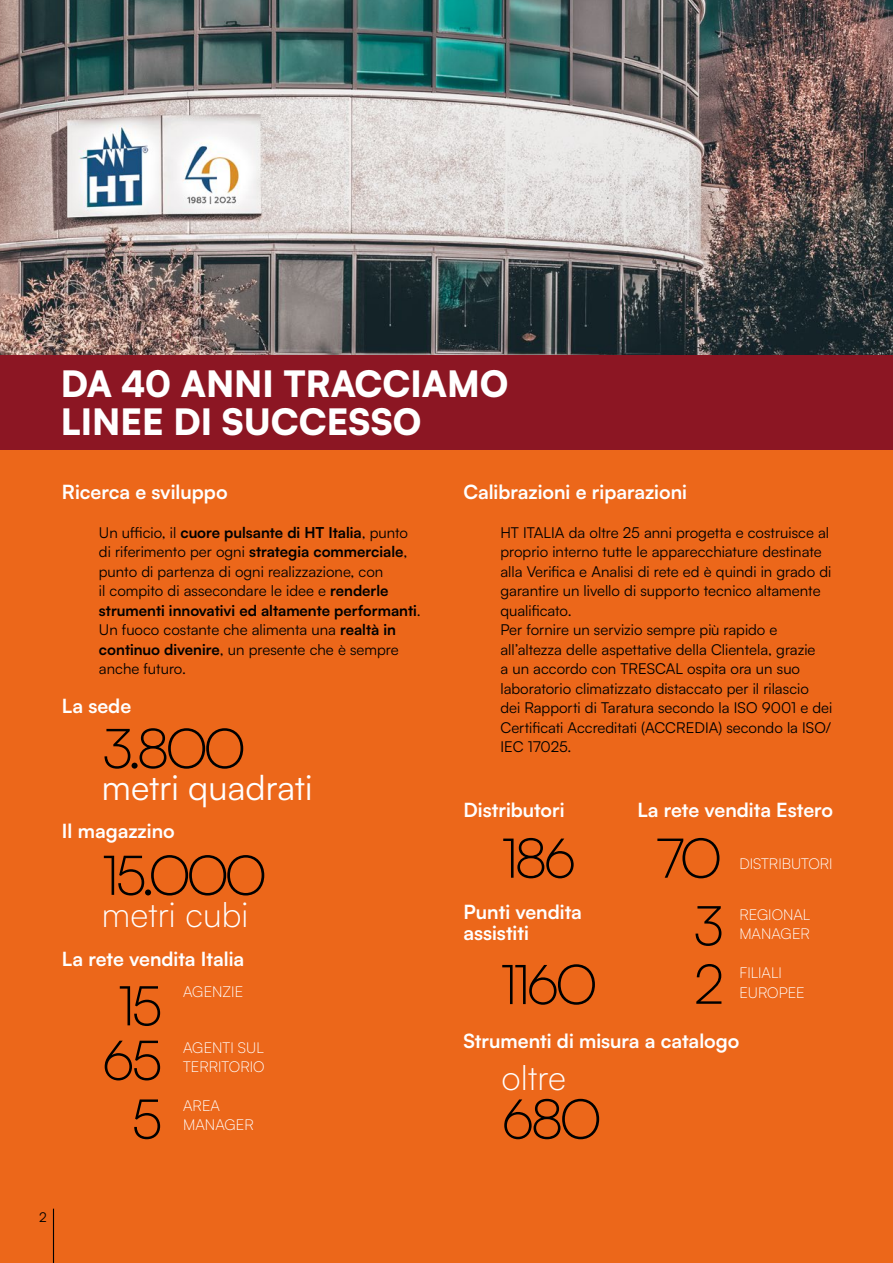
<style>
.page{position:relative;width:893px;height:1263px;background:#fff}
.page>*{position:absolute;margin:0;border:0;box-sizing:border-box;transform-origin:0 0}
.t1{font:300 55.2px/113.2px "Satoshi";letter-spacing:-.07em;color:#000}
.t2{font:900 36px/37.5px "Satoshi";color:#fff}
.t3{font:300 34.5px "Satoshi";color:#fff}
.t4{font:34.5px "Satoshi";color:#fff}
.t5{font:700 19.5px/21px "Satoshi";color:#fff}
.t6{font:15px/19.5px "Satoshi";color:#000}
.t7{font:300 15px/19.6px "Satoshi";color:#fff}
.t8{font:13.5px "Satoshi";color:#000}
.s1{font-weight:700}
</style>
<div class="page">
<div style="left:0;top:355px;width:893px;height:908px;background:#ec671a"></div>
<img style="left:0;top:0;width:893px;height:355px">
<div style="left:0;top:355px;width:893px;height:95px;background:#8c1623"></div>
<hr style="left:53px;top:1209px;width:1px;height:54px;background:#000">
<h2 class="t2" style="left:61px;top:363px;width:449px">DA 40 ANNI TRACCIAMO<br>LINEE DI SUCCESSO</h2>
<h3 class="t5" style="left:62px;top:481px;width:167px">Ricerca e sviluppo</h3>
<p class="t6" style="left:99px;top:522px;width:323px">Un ufficio, il <span class="s1">cuore pulsante di HT Italia</span>, punto di riferimento per ogni <span class="s1">strategia commerciale</span>, punto di partenza di ogni realizzazione, con<br>il compito di assecondare le idee e <span class="s1">renderle strumenti innovativi ed altamente performanti</span>.<br>Un fuoco costante che alimenta una <span class="s1">realtà in continuo divenire</span>, un presente che è sempre anche futuro.</p>
<h3 class="t5" style="left:62px;top:694px;width:71px">La sede</h3>
<h1 class="t1" style="left:102px;top:690px;width:145px">3.8OO</h1>
<h3 class="t4" style="left:102px;top:765px;width:212px">metri quadrati</h3>
<h3 class="t5" style="left:62px;top:819px;width:114px">Il magazzino</h3>
<h1 class="t1" style="left:102px;top:817px;width:166px">15.OOO</h1>
<h3 class="t3" style="left:102px;top:893px;width:148px">metri cubi</h3>
<h3 class="t5" style="left:62px;top:948px;width:184px">La rete vendita Italia</h3>
<h1 class="t1" style="left:118px;top:947px;width:46px">15<br>5</h1>
<p class="t7" style="left:183px;top:982px;width:61px">AGENZIE</p>
<h1 class="t1" style="left:102px;top:1001px;width:62px">65</h1>
<p class="t7" style="left:183px;top:1037px;width:83px">AGENTI SUL<br>TERRITORIO</p>
<p class="t7" style="left:183px;top:1095px;width:72px">AREA<br>MANAGER</p>
<h3 class="t5" style="left:463px;top:481px;width:225px">Calibrazioni e riparazioni</h3>
<p class="t6" style="left:500px;top:522px;width:333px">HT ITALIA da oltre 25 anni progetta e costruisce al proprio interno tutte le apparecchiature destinate alla Verifica e Analisi di rete ed è quindi in grado di garantire un livello di supporto tecnico altamente qualificato.<br>Per fornire un servizio sempre più rapido e all’altezza delle aspettative della Clientela, grazie<br>a un accordo con TRESCAL ospita ora un suo laboratorio climatizzato distaccato per il rilascio dei Rapporti di Taratura secondo la ISO 9001 e dei Certificati Accreditati (ACCREDIA) secondo la ISO/ IEC 17025.</p>
<h3 class="t5" style="left:463px;top:798px;width:103px">Distributori</h3>
<h3 class="t5" style="left:637px;top:798px;width:197px">La rete vendita Estero</h3>
<h1 class="t1" style="left:501px;top:799px;width:77px">186</h1>
<h1 class="t1" style="left:657px;top:799px;width:67px">7O</h1>
<p class="t7" style="left:739px;top:853px;width:95px">DISTRIBUTORI</p>
<h3 class="t5" style="left:463px;top:900px;width:120px">Punti vendita assistiti</h3>
<h1 class="t1" style="left:500px;top:926px;width:99px">116O</h1>
<h1 class="t1" style="left:693px;top:894px;width:33px;line-height:58.5px">3<br>2</h1>
<p class="t7" style="left:739px;top:904px;width:72px">REGIONAL<br>MANAGER</p>
<p class="t7" style="left:739px;top:963px;width:67px">FILIALI<br>EUROPEE</p>
<h3 class="t5" style="left:463px;top:1029px;width:278px">Strumenti di misura a catalogo</h3>
<h3 class="t3" style="left:501px;top:1056px;width:66px">oltre</h3>
<h1 class="t1" style="left:501px;top:1060px;width:102px">68O</h1>
<p class="t8" style="left:39px;top:1208px;width:9px">2</p>
</div>
